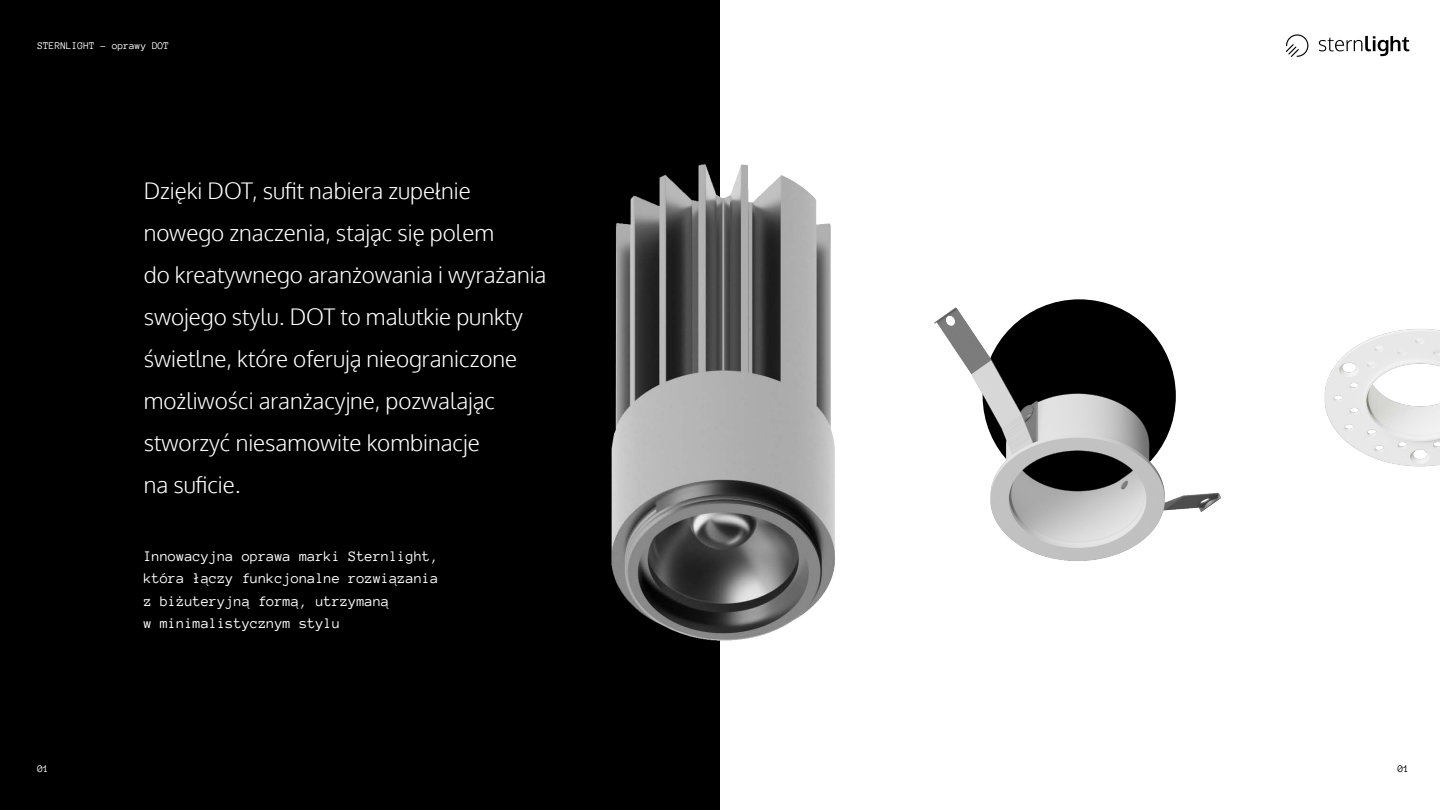
<style>
.page{position:relative;width:1440px;height:810px;background:#fff}
.page>*{position:absolute;margin:0;border:0;box-sizing:border-box;transform-origin:0 0}
.t1{font:300 22.5px/42px "Oxygen";color:#fff}
.t2{font:15px/22.5px "Anonymous Pro";color:#fff}
.t3{font:10.5px "Anonymous Pro";color:#fff}
.t4{font:10.5px "Anonymous Pro";color:#000}
</style>
<div class="page">
<div style="left:0;top:0;width:720px;height:810px;background:#000"></div>
<img style="left:611px;top:164px;width:224px;height:477px">
<svg style="left:1286px;top:34px;width:23px;height:23px"></svg>
<svg style="left:1319px;top:36px;width:90px;height:20px"></svg>
<img style="left:934px;top:299px;width:287px;height:262px">
<img style="left:1324px;top:329px;width:116px;height:138px">
<p class="t3" style="left:38px;top:40px;width:133px">STERNLIGHT - oprawy DOT</p>
<p class="t1" style="left:144px;top:170px;width:404px">Dzięki DOT, sufit nabiera zupełnie nowego znaczenia, stając się polem<br>do kreatywnego aranżowania i wyrażania swojego stylu. DOT to malutkie punkty świetlne, które oferują nieograniczone możliwości aranżacyjne, pozwalając stworzyć niesamowite kombinacje<br>na suficie.</p>
<p class="t2" style="left:144px;top:544px;width:296px">Innowacyjna oprawa marki Sternlight, która łączy funkcjonalne rozwiązania z biżuteryjną formą, utrzymaną<br>w minimalistycznym stylu</p>
<p class="t3" style="left:38px;top:763px;width:13px">01</p>
<p class="t4" style="left:1398px;top:763px;width:13px">01</p>
</div>
